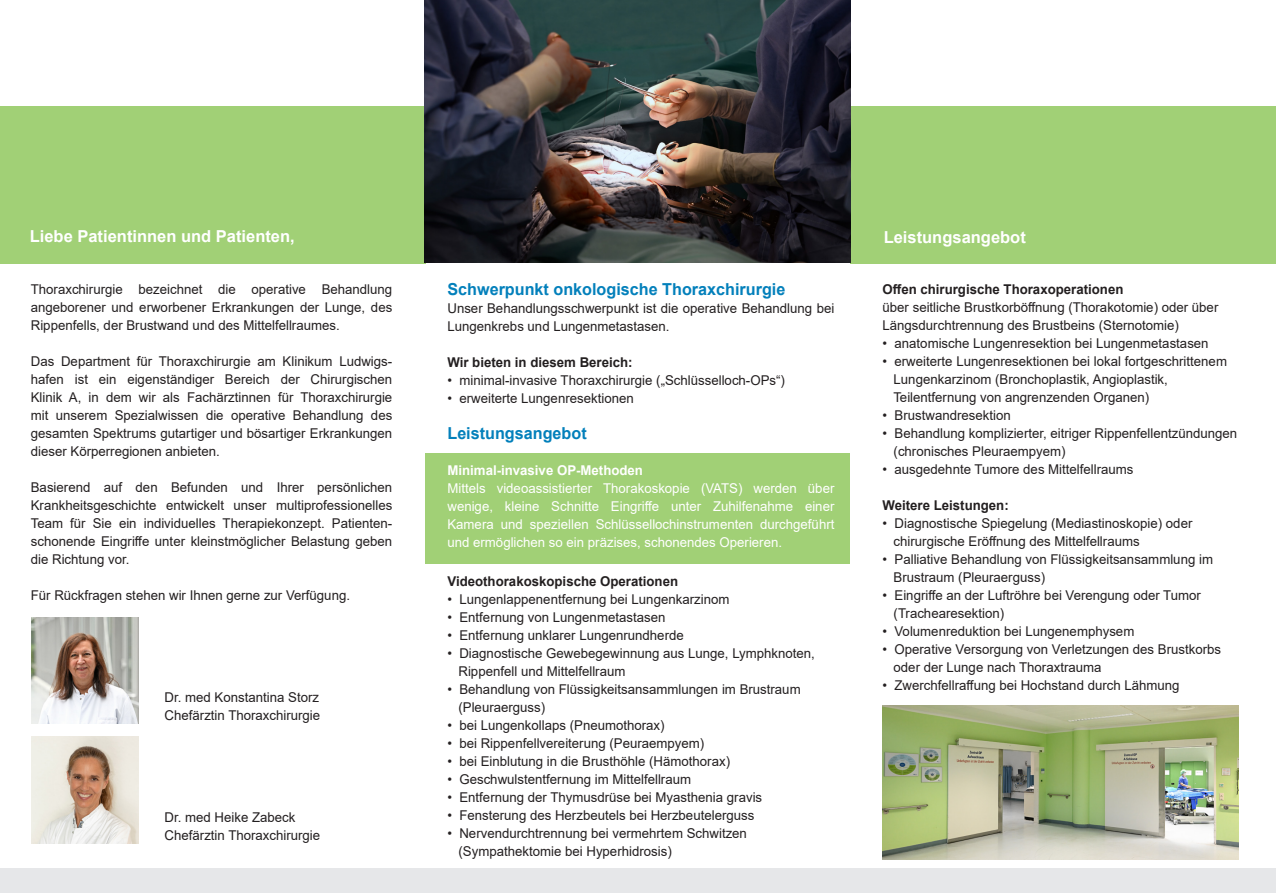
<style>
.page{position:relative;width:1276px;height:893px;background:#fff}
.page>*{position:absolute;margin:0;border:0;box-sizing:border-box;transform-origin:0 0}
.t1{font:700 16.5px "Arial";color:#0380bb}
.t2{font:700 16.5px "Arial";color:#fff}
.t3{font:13.5px/18px "Arial";color:#231f20}
.t4{font:13.5px/18px "Arial";color:#fff;text-align:justify}
.t5{font:700 13.5px "Arial";color:#231f20}
.t6{font:700 13.5px "Arial";color:#fff}
</style>
<div class="page">
<div style="left:426px;top:453px;width:424px;height:111px;background:#a1d076"></div>
<div style="left:850px;top:106px;width:426px;height:157px;background:#a1d076"></div>
<div style="left:0;top:106px;width:426px;height:158px;background:#a1d076"></div>
<div style="left:0;top:868px;width:1276px;height:25px;background:#e6e7e9"></div>
<img style="left:32px;top:618px;width:106px;height:106px">
<img style="left:32px;top:737px;width:106px;height:106px">
<img style="left:424px;top:1px;width:426px;height:262px">
<img style="left:883px;top:705px;width:355px;height:154px">
<p class="t2" style="left:30px;top:225px;width:266px">Liebe Patientinnen und Patienten,</p>
<p class="t2" style="left:883px;top:226px;width:144px">Leistungsangebot</p>
<p class="t3" style="left:31px;top:280px;width:363px;text-align:justify">Thoraxchirurgie bezeichnet die operative Behandlung angeborener und erworbener Erkrankungen der Lunge, des Rippenfells, der Brustwand und des Mittelfellraumes.</p>
<p class="t3" style="left:31px;top:352px;width:363px;text-align:justify">Das Department für Thoraxchirurgie am Klinikum Ludwigs&shy;hafen ist ein eigenständiger Bereich der Chirurgischen Klinik A, in dem wir als Fachärztinnen für Thoraxchirurgie mit unserem Spezialwissen die operative Behandlung des gesamten Spektrums gutartiger und bösartiger Erkrankungen dieser Körperregionen anbieten.</p>
<p class="t3" style="left:31px;top:478px;width:363px;text-align:justify">Basierend auf den Befunden und Ihrer persönlichen Krankheitsgeschichte entwickelt unser multiprofessionelles Team für Sie ein individuelles Therapiekonzept. Patienten&shy;schonende Eingriffe unter kleinstmöglicher Belastung geben die Richtung vor.</p>
<p class="t3" style="left:31px;top:586px;width:321px">Für Rückfragen stehen wir Ihnen gerne zur Verfügung.</p>
<p class="t3" style="left:165px;top:688px;width:157px">Dr. med Konstantina Storz<br>Chefärztin Thoraxchirurgie</p>
<p class="t3" style="left:165px;top:808px;width:157px">Dr. med Heike Zabeck<br>Chefärztin Thoraxchirurgie</p>
<p class="t1" style="left:447px;top:278px;width:339px">Schwerpunkt onkologische Thoraxchirurgie</p>
<p class="t3" style="left:447px;top:300px;width:388px">Unser Behandlungsschwerpunkt ist die operative Behandlung bei<br>Lungenkrebs und Lungenmetastasen.</p>
<p class="t5" style="left:447px;top:353px;width:187px">Wir bieten in diesem Bereich:</p>
<p class="t3" style="left:447px;top:372px;width:339px">• minimal-invasive Thoraxchirurgie („Schlüsselloch-OPs“)</p>
<p class="t3" style="left:447px;top:390px;width:188px">• erweiterte Lungenresektionen</p>
<p class="t1" style="left:447px;top:422px;width:141px">Leistungsangebot</p>
<p class="t6" style="left:447px;top:461px;width:197px">Minimal-invasive OP-Methoden</p>
<p class="t4" style="left:447px;top:480px;width:388px">Mittels videoassistierter Thorakoskopie (VATS) werden über wenige, kleine Schnitte Eingriffe unter Zuhilfenahme einer Kamera und speziellen Schlüssellochinstrumenten durchgeführt und ermöglichen so ein präzises, schonendes Operieren.</p>
<p class="t5" style="left:447px;top:572px;width:232px">Videothorakoskopische Operationen</p>
<p class="t3" style="left:447px;top:591px;width:283px">• Lungenlappenentfernung bei Lungenkarzinom</p>
<p class="t3" style="left:447px;top:609px;width:219px">• Entfernung von Lungenmetastasen</p>
<p class="t3" style="left:447px;top:627px;width:238px">• Entfernung unklarer Lungenrundherde</p>
<p class="t3" style="left:458px;top:645px;width:358px;text-indent:-11px">• Diagnostische Gewebegewinnung aus Lunge, Lymphknoten,<br>Rippenfell und Mittelfellraum</p>
<p class="t3" style="left:458px;top:681px;width:344px;text-indent:-11px">• Behandlung von Flüssigkeitsansammlungen im Brustraum (Pleuraerguss)</p>
<p class="t3" style="left:447px;top:717px;width:219px">• bei Lungenkollaps (Pneumothorax)</p>
<p class="t3" style="left:447px;top:735px;width:258px">• bei Rippenfellvereiterung (Peuraempyem)</p>
<p class="t3" style="left:447px;top:753px;width:284px">• bei Einblutung in die Brusthöhle (Hämothorax)</p>
<p class="t3" style="left:447px;top:771px;width:245px">• Geschwulstentfernung im Mittelfellraum</p>
<p class="t3" style="left:447px;top:789px;width:316px">• Entfernung der Thymusdrüse bei Myasthenia gravis</p>
<p class="t3" style="left:447px;top:807px;width:308px">• Fensterung des Herzbeutels bei Herzbeutelerguss</p>
<p class="t3" style="left:458px;top:825px;width:290px;text-indent:-11px">• Nervendurchtrennung bei vermehrtem Schwitzen (Sympathektomie bei Hyperhidrosis)</p>
<p class="t5" style="left:882px;top:279px;width:242px">Offen chirurgische Thoraxoperationen</p>
<p class="t3" style="left:882px;top:298px;width:337px">über seitliche Brustkorböffnung (Thorakotomie) oder über<br>Längsdurchtrennung des Brustbeins (Sternotomie)</p>
<p class="t3" style="left:882px;top:334px;width:328px">• anatomische Lungenresektion bei Lungenmetastasen</p>
<p class="t3" style="left:893px;top:352px;width:335px;text-indent:-11px">• erweiterte Lungenresektionen bei lokal fortgeschrittenem<br>Lungenkarzinom (Bronchoplastik, Angioplastik,<br>Teilentfernung von angrenzenden Organen)</p>
<p class="t3" style="left:882px;top:406px;width:130px">• Brustwandresektion</p>
<p class="t3" style="left:893px;top:424px;width:345px;text-indent:-11px">• Behandlung komplizierter, eitriger Rippenfellentzündungen (chronisches Pleuraempyem)</p>
<p class="t3" style="left:882px;top:460px;width:252px">• ausgedehnte Tumore des Mittelfellraums</p>
<p class="t5" style="left:882px;top:495px;width:128px">Weitere Leistungen:</p>
<p class="t3" style="left:893px;top:514px;width:300px;text-indent:-11px">• Diagnostische Spiegelung (Mediastinoskopie) oder chirurgische Eröffnung des Mittelfellraums</p>
<p class="t3" style="left:893px;top:550px;width:321px;text-indent:-11px">• Palliative Behandlung von Flüssigkeitsansammlung im<br>Brustraum (Pleuraerguss)</p>
<p class="t3" style="left:893px;top:586px;width:309px;text-indent:-11px">• Eingriffe an der Luftröhre bei Verengung oder Tumor (Trachearesektion)</p>
<p class="t3" style="left:882px;top:622px;width:253px">• Volumenreduktion bei Lungenemphysem</p>
<p class="t3" style="left:893px;top:640px;width:329px;text-indent:-11px">• Operative Versorgung von Verletzungen des Brustkorbs oder der Lunge nach Thoraxtrauma</p>
<p class="t3" style="left:882px;top:676px;width:299px">• Zwerchfellraffung bei Hochstand durch Lähmung</p>
</div>
